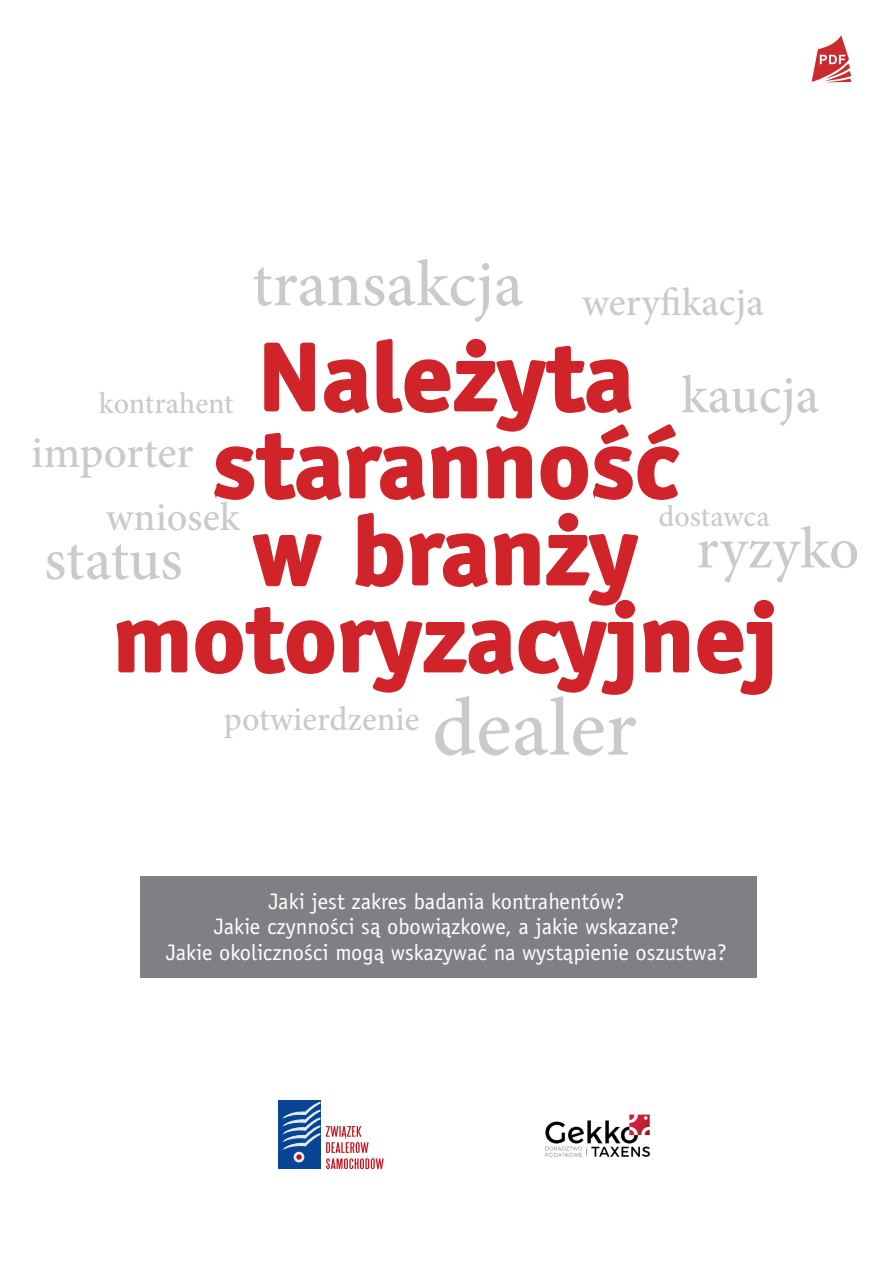
<style>
.page{position:relative;width:893px;height:1263px;background:#fff}
.page>*{position:absolute;margin:0;border:0;box-sizing:border-box;transform-origin:0 0}
.t1{font:700 96px/87px "Officina Sans Pl";color:#d1232a;text-align:center;scale:1.07 1}
.t2{font:500 82.65px "Minion Pro";color:#c9cacc}
.t3{font:500 65.7px "Minion Pro";letter-spacing:.005em;color:#c9cacc}
.t4{font:500 59.85px "Minion Pro";letter-spacing:-.005em;color:#c9cacc}
.t5{font:500 58.95px "Minion Pro";color:#c9cacc}
.t6{font:500 53.1px "Minion Pro";color:#c9cacc}
.t7{font:500 44.85px "Minion Pro";color:#c9cacc}
.t8{font:500 40.35px "Minion Pro";color:#c9cacc}
.t9{font:500 39.45px "Minion Pro";color:#c9cacc}
.t10{font:500 34.2px "Minion Pro";color:#c9cacc}
.t11{font:500 30.15px "Minion Pro";letter-spacing:-.005em;color:#c9cacc}
.t12{font:500 30px "Minion Pro";color:#c9cacc}
.t13{font:22.5px/25.5px "Officina Sans Pl";color:#fff;text-align:center}
</style>
<div class="page">
<svg style="left:214px;top:338px;width:465px;height:162px"></svg>
<svg style="left:116px;top:512px;width:573px;height:183px"></svg>
<svg style="left:697px;top:599px;width:77px;height:96px"></svg>
<div style="left:140px;top:877px;width:617px;height:101px;background:#7e8083"></div>
<img style="left:545px;top:1114px;width:105px;height:43px">
<div style="left:278px;top:1100px;width:42px;height:69px;background:#094594"></div>
<svg style="left:294px;top:1152px;width:10px;height:10px"></svg>
<svg style="left:326px;top:1126px;width:58px;height:43px"></svg>
<svg style="left:284px;top:1102px;width:36px;height:58px"></svg>
<svg style="left:812px;top:35px;width:39px;height:47px"></svg>
<h3 class="t3" style="left:252px;top:240px;width:273px">transakcja</h3>
<h3 class="t9" style="left:582px;top:276px;width:183px">weryfikacja</h3>
<h1 class="t1" style="left:113px;top:333px;width:624px">Należyta staranność<br>w branży motoryzacyjnej</h1>
<h3 class="t6" style="left:681px;top:359px;width:139px">kaucja</h3>
<h3 class="t11" style="left:99px;top:383px;width:136px">kontrahent</h3>
<h3 class="t7" style="left:31px;top:423px;width:164px">importer</h3>
<h3 class="t8" style="left:106px;top:490px;width:136px">wniosek</h3>
<h3 class="t12" style="left:658px;top:496px;width:113px">dostawca</h3>
<h3 class="t5" style="left:696px;top:509px;width:164px">ryzyko</h3>
<h3 class="t4" style="left:44px;top:519px;width:140px">status</h3>
<h3 class="t10" style="left:224px;top:695px;width:197px">potwierdzenie</h3>
<h2 class="t2" style="left:432px;top:672px;width:206px">dealer</h2>
<p class="t13" style="left:166px;top:888px;width:562px">Jaki jest zakres badania kontrahentów?<br>Jakie czynności są obowiązkowe, a jakie wskazane?<br>Jakie okoliczności mogą wskazywać na wystąpienie oszustwa?</p>
</div>
